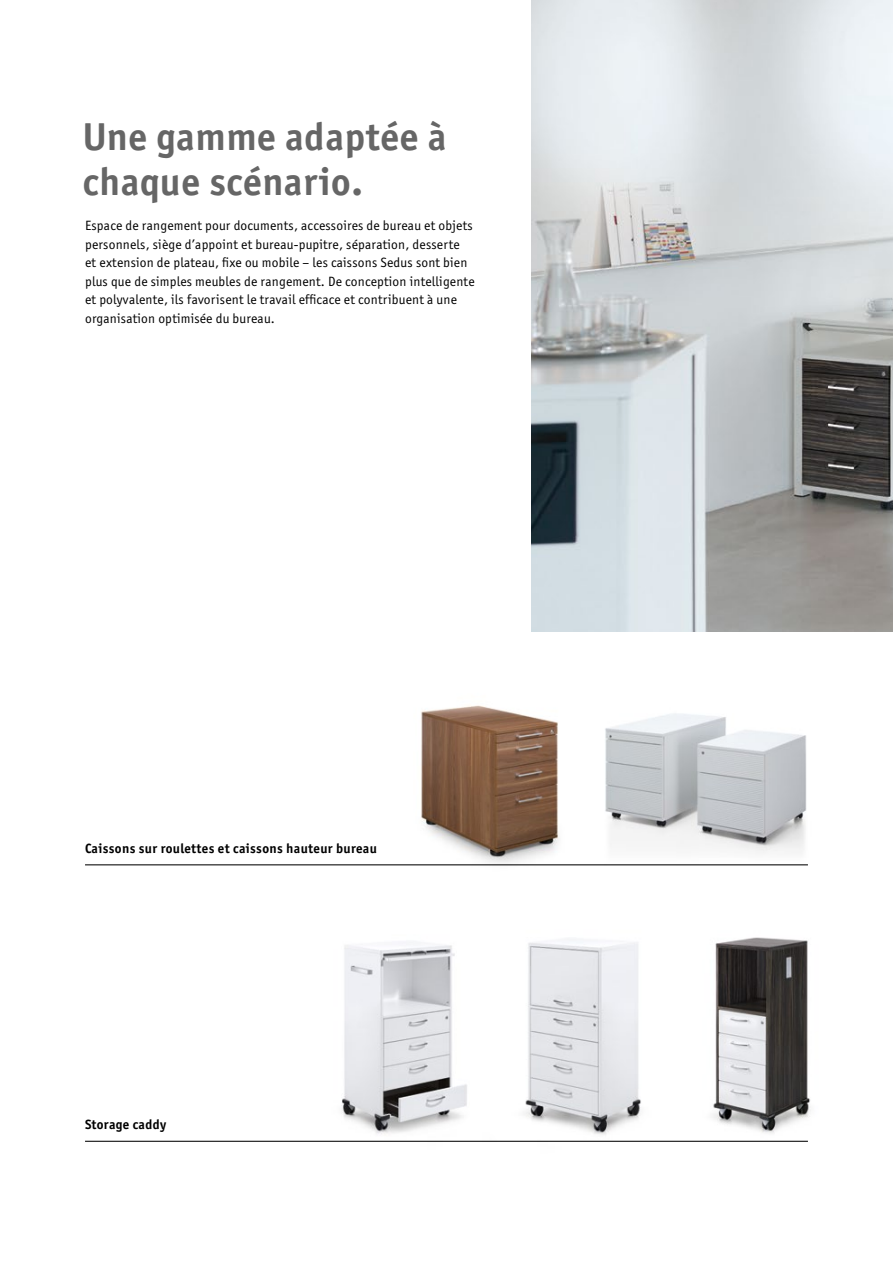
<style>
.page{position:relative;width:893px;height:1263px;background:#fff}
.page>*{position:absolute;margin:0;border:0;box-sizing:border-box;transform-origin:0 0}
.Headline_26pt{font:700 39px/45px "Officina San Itc T";letter-spacing:.015em;color:#666}
.Copy_12pt{font:13.5px/18.6px "Officina San Itc T";letter-spacing:.015em;color:#000}
.Copy_12pt-2{font:700 13.5px "Officina San Itc T";letter-spacing:.025em;color:#000}
</style>
<div class="page">
<img style="left:404px;top:705px;width:172px;height:161px">
<img style="left:576px;top:713px;width:232px;height:153px">
<img style="left:277px;top:942px;width:194px;height:199px">
<img style="left:471px;top:939px;width:181px;height:202px">
<img style="left:674px;top:937px;width:137px;height:204px">
<hr style="left:85px;top:864px;width:723px;height:1px;background:#000">
<hr style="left:85px;top:1141px;width:723px;height:1px;background:#000">
<img style="left:531px;top:0;width:362px;height:631px">
<p class="Headline_26pt" style="left:83px;top:114px;width:365px">Une gamme adaptée à chaque scénario.</p>
<p class="Copy_12pt" style="left:85px;top:216px;width:391px">Espace de rangement pour documents, accessoires de bureau et objets personnels, siège d’appoint et bureau-pupitre, séparation, desserte<br>et extension de plateau, fixe ou mobile – les caissons Sedus sont bien plus que de simples meubles de rangement. De conception intelligente et polyvalente, ils favorisent le travail efficace et contribuent à une organisation optimisée du bureau.</p>
<p class="Copy_12pt-2" style="left:85px;top:839px;width:293px">Caissons sur roulettes et caissons hauteur bureau</p>
<p class="Copy_12pt-2" style="left:85px;top:1116px;width:83px">Storage caddy</p>
</div>
